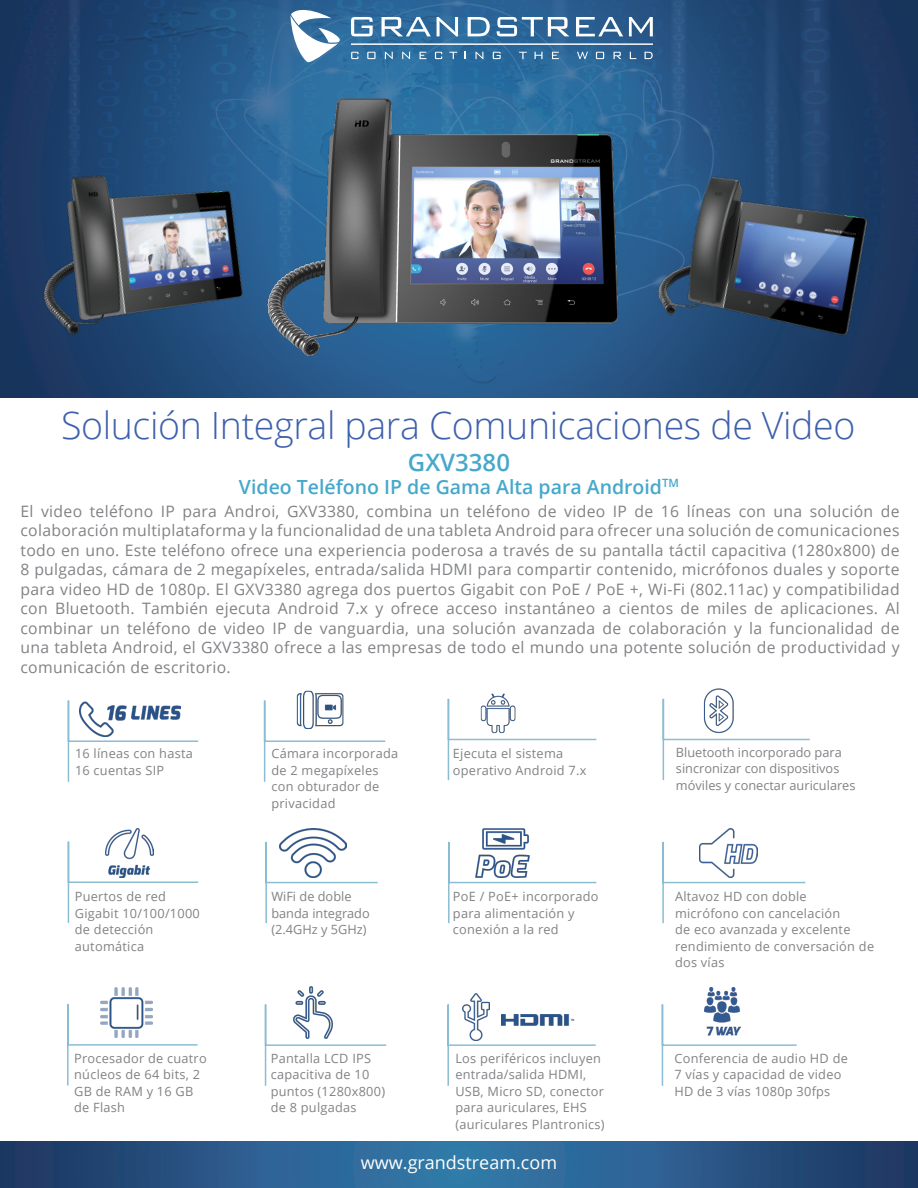
<style>
.page{position:relative;width:918px;height:1188px;background:#fff}
.page>*{position:absolute;margin:0;border:0;box-sizing:border-box;transform-origin:0 0}
.t1{font:300 37.5px "Open Sans";letter-spacing:-.01em;color:#3e60ac}
.t2{font:600 24px "Open Sans";color:#46a8ca}
.t3{font:600 19.5px "Open Sans";color:#46a8ca}
.t4{font:18px "Open Sans";color:#fff}
.t5{font:15.75px/19.5px "Open Sans";letter-spacing:.02em;color:#808285;text-align:justify}
.t6{font:12.75px/16.5px "Open Sans";letter-spacing:.02em;color:#808285}
.t7{font:12.75px/16.5px "Open Sans";color:#808285}
</style>
<div class="page">
<img style="left:0;top:0;width:918px;height:397px">
<img style="left:640px;top:151px;width:267px;height:223px">
<img style="left:249px;top:84px;width:466px;height:283px">
<svg style="left:291px;top:10px;width:49px;height:52px"></svg>
<svg style="left:351px;top:17px;width:22px;height:19px"></svg>
<svg style="left:382px;top:17px;width:49px;height:19px"></svg>
<svg style="left:437px;top:17px;width:21px;height:19px"></svg>
<svg style="left:468px;top:17px;width:22px;height:19px"></svg>
<svg style="left:497px;top:17px;width:72px;height:19px"></svg>
<svg style="left:576px;top:17px;width:47px;height:19px"></svg>
<svg style="left:629px;top:17px;width:24px;height:19px"></svg>
<svg style="left:351px;top:52px;width:7px;height:7px"></svg>
<svg style="left:367px;top:52px;width:9px;height:7px"></svg>
<svg style="left:385px;top:52px;width:8px;height:7px"></svg>
<svg style="left:402px;top:52px;width:8px;height:7px"></svg>
<svg style="left:420px;top:52px;width:6px;height:7px"></svg>
<svg style="left:435px;top:52px;width:7px;height:7px"></svg>
<svg style="left:449px;top:52px;width:8px;height:7px"></svg>
<svg style="left:476px;top:52px;width:7px;height:7px"></svg>
<svg style="left:493px;top:52px;width:8px;height:7px"></svg>
<svg style="left:519px;top:52px;width:8px;height:7px"></svg>
<svg style="left:535px;top:52px;width:8px;height:7px"></svg>
<svg style="left:552px;top:52px;width:7px;height:7px"></svg>
<svg style="left:645px;top:52px;width:8px;height:7px"></svg>
<svg style="left:596px;top:52px;width:8px;height:7px"></svg>
<svg style="left:614px;top:52px;width:7px;height:7px"></svg>
<svg style="left:630px;top:52px;width:6px;height:7px"></svg>
<svg style="left:577px;top:52px;width:11px;height:7px"></svg>
<hr style="left:351px;top:44px;width:302px;height:1px;background:#fff">
<img style="left:109px;top:828px;width:41px;height:12px">
<img style="left:296px;top:690px;width:48px;height:9px">
<img style="left:491px;top:693px;width:14px;height:4px">
<img style="left:715px;top:828px;width:20px;height:12px">
<img style="left:705px;top:688px;width:28px;height:9px">
<img style="left:283px;top:828px;width:61px;height:12px">
<img style="left:482px;top:828px;width:47px;height:12px">
<svg style="left:0;top:1142px;width:918px;height:46px;background:#295988"></svg>
<svg style="left:67px;top:700px;width:132px;height:82px"></svg>
<svg style="left:263px;top:699px;width:123px;height:83px"></svg>
<svg style="left:447px;top:697px;width:150px;height:84px"></svg>
<svg style="left:662px;top:697px;width:148px;height:84px"></svg>
<svg style="left:67px;top:840px;width:132px;height:83px"></svg>
<svg style="left:265px;top:840px;width:113px;height:84px"></svg>
<svg style="left:448px;top:840px;width:149px;height:84px"></svg>
<svg style="left:662px;top:840px;width:144px;height:84px"></svg>
<img style="left:101px;top:988px;width:51px;height:15px">
<img style="left:706px;top:988px;width:32px;height:15px">
<img style="left:295px;top:986px;width:31px;height:17px">
<svg style="left:67px;top:1003px;width:131px;height:83px"></svg>
<svg style="left:264px;top:1003px;width:123px;height:83px"></svg>
<svg style="left:447px;top:1004px;width:149px;height:82px"></svg>
<svg style="left:661px;top:1003px;width:136px;height:83px"></svg>
<img style="left:463px;top:993px;width:27px;height:47px">
<img style="left:20px;top:144px;width:278px;height:237px">
<p class="t1" style="left:61px;top:400px;width:796px">Solución Integral para Comunicaciones de Video</p>
<p class="t2" style="left:408px;top:446px;width:104px">GXV3380</p>
<p class="t3" style="left:239px;top:473px;width:442px">Video Teléfono IP de Gama Alta para Android<sup>TM</sup></p>
<p class="t5" style="left:21px;top:501px;width:881px">El video teléfono IP para Androi, GXV3380, combina un teléfono de video IP de 16 líneas con una solución de colaboración multiplataforma y la funcionalidad de una tableta Android para ofrecer una solución de comunicaciones todo en uno. Este teléfono ofrece una experiencia poderosa a través de su pantalla táctil capacitiva (1280x800) de 8 pulgadas, cámara de 2 megapíxeles, entrada/salida HDMI para compartir contenido, micrófonos duales y soporte para video HD de 1080p. El GXV3380 agrega dos puertos Gigabit con PoE / PoE +, Wi-Fi (802.11ac) y compatibilidad con Bluetooth. También ejecuta Android 7.x y ofrece acceso instantáneo a cientos de miles de aplicaciones. Al combinar un teléfono de video IP de vanguardia, una solución avanzada de colaboración y la funcionalidad de una tableta Android, el GXV3380 ofrece a las empresas de todo el mundo una potente solución de productividad y comunicación de escritorio.</p>
<p class="t6" style="left:75px;top:745px;width:119px">16 líneas con hasta<br>16 cuentas SIP</p>
<p class="t6" style="left:271px;top:745px;width:128px">Cámara incorporada de 2 megapíxeles con obturador de privacidad</p>
<p class="t6" style="left:453px;top:745px;width:135px">Ejecuta el sistema operativo Android 7.x</p>
<p class="t7" style="left:676px;top:743px;width:181px">Bluetooth incorporado para sincronizar con dispositivos móviles y conectar auriculares</p>
<p class="t6" style="left:75px;top:888px;width:127px">Puertos de red<br>Gigabit 10/100/1000 de detección automática</p>
<p class="t7" style="left:271px;top:888px;width:100px">WiFi de doble banda integrado</p>
<p class="t7" style="left:271px;top:921px;width:97px">(2.4GHz y 5GHz)</p>
<p class="t6" style="left:453px;top:888px;width:147px">PoE / PoE+ incorporado para alimentación y conexión a la red</p>
<p class="t6" style="left:675px;top:888px;width:201px">Altavoz HD con doble<br>micrófono con cancelación<br>de eco avanzada y excelente rendimiento de conversación de dos vías</p>
<p class="t6" style="left:74px;top:1049px;width:134px">Procesador de cuatro núcleos de 64 bits, 2<br>GB de RAM y 16 GB de Flash</p>
<p class="t6" style="left:271px;top:1049px;width:116px">Pantalla LCD IPS capacitiva de 10 puntos (1280x800) de 8 pulgadas</p>
<p class="t6" style="left:455px;top:1049px;width:151px">Los periféricos incluyen entrada/salida HDMI,<br>USB, Micro SD, conector para auriculares, EHS (auriculares Plantronics)</p>
<p class="t6" style="left:674px;top:1049px;width:175px">Conferencia de audio HD de<br>7 vías y capacidad de video<br>HD de 3 vías 1080p 30fps</p>
<p class="t4" style="left:361px;top:1151px;width:198px">www.grandstream.com</p>
</div>
